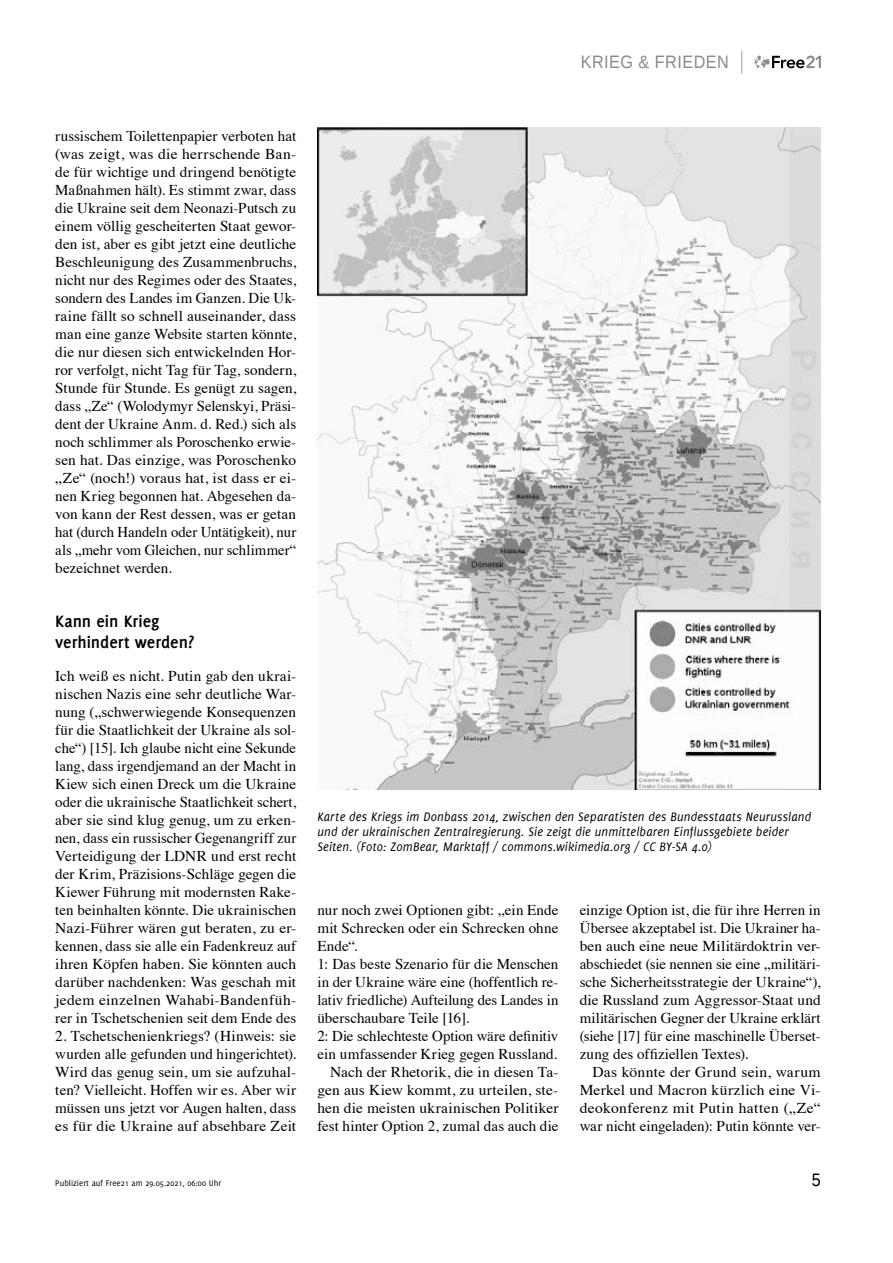
<style>
.page{position:relative;width:893px;height:1263px;background:#fff}
.page>*{position:absolute;margin:0;border:0;box-sizing:border-box;transform-origin:0 0}
.t1{font:700 18px/21px "Delicious";color:#000}
.t2{font:18px "Liberation Sans";letter-spacing:.03em;color:#8a8a8a;scale:.9 1}
.t3{font:18px "Liberation Sans";color:#000;scale:.9 1}
.t4{font:15px/18px "Times";color:#000;text-align:justify}
.t5{font:15px/18px "Times";color:#000;text-align:justify;scale:1.04 1}
.t6{font:italic 13.5px/15px "Delicious";letter-spacing:.015em;color:#000;scale:.96 1}
.t7{font:9px "Delicious";color:#000}
</style>
<div class="page">
<svg style="left:755px;top:55px;width:66px;height:13px"></svg>
<svg style="left:741px;top:51px;width:1px;height:23px"></svg>
<img style="left:317px;top:128px;width:504px;height:661px">
<p class="t2" style="left:581px;top:52px;width:166px">KRIEG &amp; FRIEDEN</p>
<p class="t4" style="left:55px;top:126px;width:242px">russischem Toilettenpapier verboten hat (was zeigt, was die herrschende Ban&shy;de für wichtige und dringend benötigte Maßnahmen hält). Es stimmt zwar, dass die Ukraine seit dem Neonazi-Putsch zu einem völlig gescheiterten Staat gewor&shy;den ist, aber es gibt jetzt eine deutliche Beschleunigung des Zusammenbruchs, nicht nur des Regimes oder des Staates, sondern des Landes im Ganzen. Die Uk&shy;raine fällt so schnell auseinander, dass man eine ganze Website starten könnte, die nur diesen sich entwickelnden Hor&shy;ror verfolgt, nicht Tag für Tag, sondern, Stunde für Stunde. Es genügt zu sagen, dass „Ze“ (Wolodymyr Selenskyi, Präsi&shy;dent der Ukraine Anm. d. Red.) sich als noch schlimmer als Poroschenko erwie&shy;sen hat. Das einzige, was Poroschenko „Ze“ (noch!) voraus hat, ist dass er ei&shy;nen Krieg begonnen hat. Abgesehen da&shy;von kann der Rest dessen, was er getan hat (durch Handeln oder Untätigkeit), nur als „mehr vom Gleichen, nur schlimmer“ bezeichnet werden.</p>
<p class="t1" style="left:55px;top:611px;width:140px">Kann ein Krieg verhindert werden?</p>
<p class="t4" style="left:55px;top:666px;width:242px">Ich weiß es nicht. Putin gab den ukrai&shy;nischen Nazis eine sehr deutliche War&shy;nung („schwerwiegende Konsequenzen für die Staatlichkeit der Ukraine als sol&shy;che“) [15]. Ich glaube nicht eine Sekunde lang, dass irgendjemand an der Macht in Kiew sich einen Dreck um die Ukraine oder die ukrainische Staatlichkeit schert, aber sie sind klug genug, um zu erken&shy;nen, dass ein russischer Gegenangriff zur Verteidigung der LDNR und erst recht der Krim, Präzisions-Schläge gegen die Kiewer Führung mit modernsten Rake&shy;ten beinhalten könnte. Die ukrainischen Nazi-Führer wären gut beraten, zu er&shy;kennen, dass sie alle ein Fadenkreuz auf ihren Köpfen haben. Sie könnten auch darüber nachdenken: Was geschah mit jedem einzelnen Wahabi-Bandenfüh&shy;rer in Tschetschenien seit dem Ende des</p>
<p class="t4" style="left:55px;top:1026px;width:242px">2. Tschetschenienkriegs? (Hinweis: sie wurden alle gefunden und hingerichtet).<br>Wird das genug sein, um sie aufzuhal&shy;ten? Vielleicht. Hoffen wir es. Aber wir müssen uns jetzt vor Augen halten, dass es für die Ukraine auf absehbare Zeit</p>
<p class="t6" style="left:317px;top:809px;width:516px">Karte des Kriegs im Donbass 2014, zwischen den Separatisten des Bundesstaats Neurussland und der ukrainischen Zentralregierung. Sie zeigt die unmittelbaren Einflussgebiete beider<br>Seiten. (Foto: ZomBear, Marktaff / commons.wikimedia.org / CC BY-SA 4.0)</p>
<p class="t4" style="left:317px;top:900px;width:242px">nur noch zwei Optionen gibt: „ein Ende</p>
<p class="t4" style="left:317px;top:918px;width:242px">mit Schrecken oder ein Schrecken ohne</p>
<p class="t4" style="left:317px;top:936px;width:42px">Ende“.</p>
<p class="t4" style="left:317px;top:954px;width:242px">1: Das beste Szenario für die Menschen</p>
<p class="t4" style="left:317px;top:972px;width:242px">in der Ukraine wäre eine (hoffentlich re-</p>
<p class="t4" style="left:317px;top:990px;width:242px">lativ friedliche) Aufteilung des Landes in</p>
<p class="t4" style="left:317px;top:1008px;width:153px">überschaubare Teile [16].</p>
<p class="t4" style="left:317px;top:1026px;width:242px">2: Die schlechteste Option wäre definitiv</p>
<p class="t4" style="left:317px;top:1044px;width:241px">ein umfassender Krieg gegen Russland.</p>
<p class="t4" style="left:330px;top:1062px;width:230px">Nach der Rhetorik, die in diesen Ta-</p>
<p class="t5" style="left:317px;top:1080px;width:233px">gen aus Kiew kommt, zu urteilen, ste-</p>
<p class="t4" style="left:317px;top:1098px;width:242px">hen die meisten ukrainischen Politiker</p>
<p class="t4" style="left:317px;top:1116px;width:242px">fest hinter Option 2, zumal das auch die</p>
<p class="t4" style="left:580px;top:900px;width:242px">einzige Option ist, die für ihre Herren in Übersee akzeptabel ist. Die Ukrainer ha&shy;ben auch eine neue Militärdoktrin ver&shy;abschiedet (sie nennen sie eine „militäri&shy;sche Sicherheitsstrategie der Ukraine“), die Russland zum Aggressor-Staat und militärischen Gegner der Ukraine erklärt (siehe [17] für eine maschinelle Überset&shy;zung des offiziellen Textes).</p>
<p class="t5" style="left:580px;top:1062px;width:233px;text-indent:13px">Das könnte der Grund sein, warum Merkel und Macron kürzlich eine Vi&shy;deokonferenz mit Putin hatten („Ze“ war nicht eingeladen): Putin könnte ver-</p>
<p class="t7" style="left:55px;top:1177px;width:168px">Publiziert auf Free21 am 29.05.2021, 06:00 Uhr</p>
<p class="t3" style="left:812px;top:1169px;width:12px">5</p>
</div>
